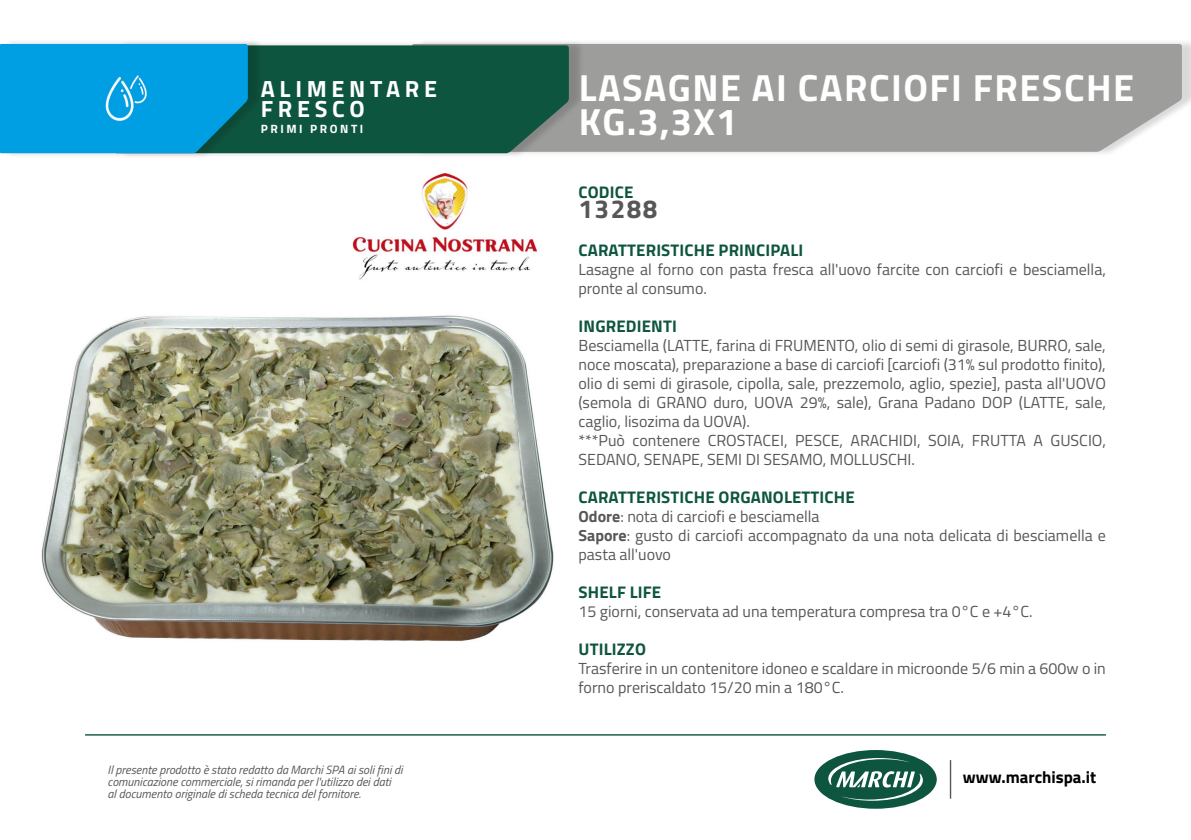
<style>
.page{position:relative;width:1191px;height:840px;background:#fff}
.page>*{position:absolute;margin:0;border:0;box-sizing:border-box;transform-origin:0 0}
.t1{font:700 37.8px "Titillium Web";letter-spacing:.04em;color:#fff}
.t2{font:700 26px "Titillium Web";letter-spacing:.06em;color:#575756}
.t3{font:700 23.4px/19.8px "Titillium Web";letter-spacing:.2em;color:#fff}
.t4{font:700 16.8px "Titillium Web";letter-spacing:.01em;color:#0e5540}
.t5{font:700 16.8px "Titillium Web";color:#000}
.t6{font:16px/19px "Titillium Web";color:#575756}
.t7{font:italic 12px/12px "Titillium Web";color:#575756}
.t8{font:700 12px "Titillium Web";letter-spacing:.21em;color:#fff}
.s1{font-weight:700}
</style>
<div class="page">
<hr style="left:949px;top:759px;width:2px;height:39px;background:#575756">
<div style="left:814px;top:749px;width:122px;height:59px;background:#0e5540;border-radius:50%"></div>
<svg style="left:828px;top:757px;width:95px;height:43px"></svg>
<hr style="left:85px;top:733px;width:1021px;height:2px;background:#0e5540">
<div style="left:416px;top:39px;width:775px;height:118px;background:#000;opacity:.15"></div>
<div style="left:584px;top:44px;width:597px;height:108px;background:#9d9d9c"></div>
<div style="left:119px;top:40px;width:465px;height:119px;background:#000;opacity:.15"></div>
<div style="left:263px;top:45px;width:306px;height:108px;background:#0e5540"></div>
<div style="left:4px;top:38px;width:259px;height:121px;background:#000;opacity:.15"></div>
<div style="left:0;top:44px;width:248px;height:109px;background:#009fe3"></div>
<img style="left:102px;top:71px;width:49px;height:55px">
<img style="left:41px;top:315px;width:513px;height:327px">
<img style="left:352px;top:170px;width:186px;height:110px">
<p class="t3" style="left:261px;top:78px;width:178px">ALIMENTARE<br>FRESCO</p>
<p class="t8" style="left:261px;top:120px;width:104px">PRIMI PRONTI</p>
<p class="t7" style="left:108px;top:762px;width:296px">Il presente prodotto è stato redatto da Marchi SPA ai soli fini di comunicazione commerciale, si rimanda per l'utilizzo dei dati<br>al documento originale di scheda tecnica del fornitore.</p>
<p class="t1" style="left:578px;top:59px;width:557px">LASAGNE AI CARCIOFI FRESCHE</p>
<p class="t1" style="left:578px;top:93px;width:160px">KG.3,3X1</p>
<p class="t4" style="left:578px;top:179px;width:56px">CODICE</p>
<p class="t2" style="left:578px;top:189px;width:81px">13288</p>
<p class="t4" style="left:578px;top:237px;width:226px">CARATTERISTICHE PRINCIPALI</p>
<p class="t6" style="left:578px;top:259px;width:529px">Lasagne al forno con pasta fresca all'uovo farcite con carciofi e besciamella, pronte al consumo.</p>
<p class="t4" style="left:578px;top:313px;width:100px">INGREDIENTI</p>
<p class="t6" style="left:578px;top:335px;width:529px;text-align:justify">Besciamella (LATTE, farina di FRUMENTO, olio di semi di girasole, BURRO, sale, noce moscata), preparazione a base di carciofi [carciofi (31% sul prodotto finito), olio di semi di girasole, cipolla, sale, prezzemolo, aglio, spezie], pasta all'UOVO (semola di GRANO duro, UOVA 29%, sale), Grana Padano DOP (LATTE, sale, caglio, lisozima da UOVA).</p>
<p class="t6" style="left:578px;top:430px;width:529px">***Può contenere CROSTACEI, PESCE, ARACHIDI, SOIA, FRUTTA A GUSCIO,<br>SEDANO, SENAPE, SEMI DI SESAMO, MOLLUSCHI.</p>
<p class="t4" style="left:578px;top:484px;width:278px">CARATTERISTICHE ORGANOLETTICHE</p>
<p class="t6" style="left:578px;top:506px;width:242px"><span class="s1">Odore</span>: nota di carciofi e besciamella</p>
<p class="t6" style="left:578px;top:525px;width:529px"><span class="s1">Sapore</span>: gusto di carciofi accompagnato da una nota delicata di besciamella e pasta all'uovo</p>
<p class="t4" style="left:578px;top:579px;width:84px">SHELF LIFE</p>
<p class="t6" style="left:578px;top:601px;width:456px">15 giorni, conservata ad una temperatura compresa tra 0°C e +4°C.</p>
<p class="t4" style="left:578px;top:636px;width:69px">UTILIZZO</p>
<p class="t6" style="left:578px;top:658px;width:529px">Trasferire in un contenitore idoneo e scaldare in microonde 5/6 min a 600w o in forno preriscaldato 15/20 min a 180°C.</p>
<p class="t5" style="left:963px;top:764px;width:135px">www.marchispa.it</p>
</div>
